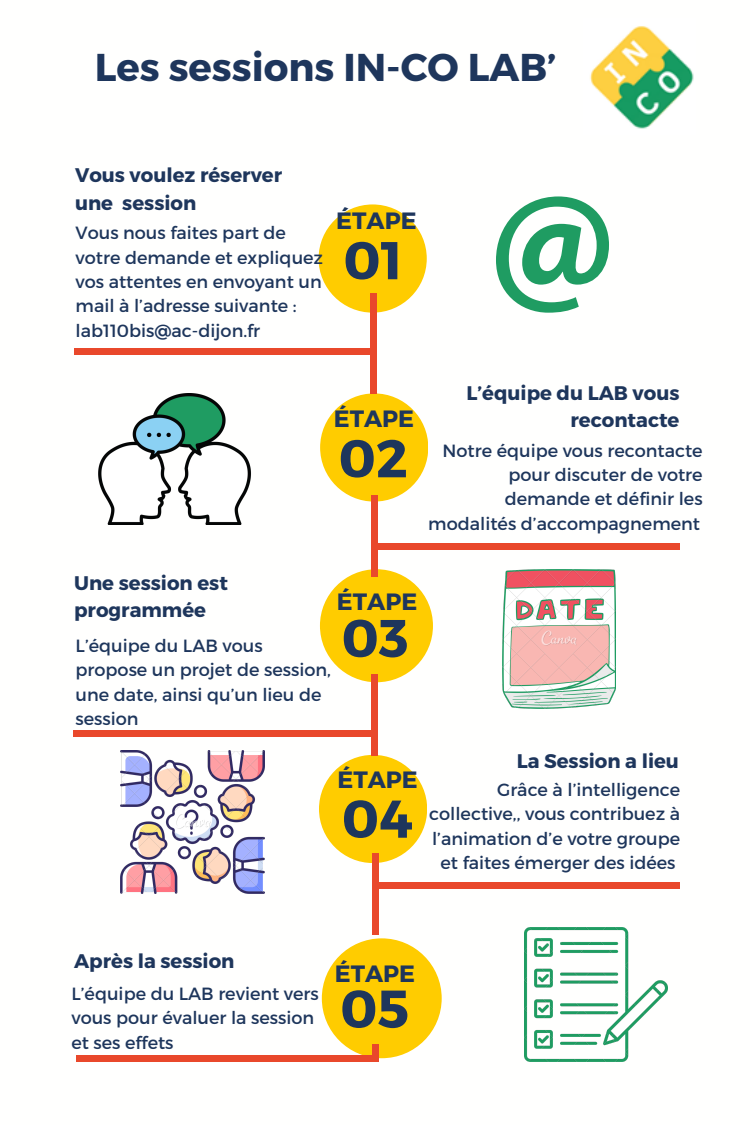
<style>
.page{position:relative;width:750px;height:1125px;background:#fff}
.page>*{position:absolute;margin:0;border:0;box-sizing:border-box;transform-origin:0 0}
.t1{font:700 53px "Montserrat";color:#1e365c}
.t2{font:700 38.75px "Montserrat";color:#1e365c}
.t3{font:700 23.62px "Montserrat";color:#1e365c}
.t4{font:700 19.75px/27.2px "Montserrat";color:#1e365c}
.t5{font:17.62px/24.4px "Montserrat";color:#1e365c}
</style>
<div class="page">
<div style="left:319px;top:204px;width:107px;height:108px;background:#fc0;border-radius:50%"></div>
<div style="left:320px;top:393px;width:108px;height:108px;background:#fc0;border-radius:50%"></div>
<div style="left:320px;top:569px;width:113px;height:113px;background:#fc0;border-radius:50%"></div>
<div style="left:319px;top:755px;width:108px;height:108px;background:#fc0;border-radius:50%"></div>
<div style="left:322px;top:938px;width:120px;height:120px;background:#fc0;border-radius:50%"></div>
<div style="left:74px;top:349px;width:300px;height:6px;background:#e9482b"></div>
<div style="left:376px;top:544px;width:304px;height:6px;background:#e9482b"></div>
<div style="left:73px;top:731px;width:300px;height:6px;background:#e9482b"></div>
<div style="left:377px;top:882px;width:303px;height:7px;background:#e9482b"></div>
<div style="left:76px;top:1055px;width:300px;height:7px;background:#e9482b"></div>
<div style="left:370px;top:293px;width:7px;height:100px;background:#e9482b"></div>
<div style="left:372px;top:496px;width:6px;height:81px;background:#e9482b"></div>
<div style="left:372px;top:674px;width:6px;height:81px;background:#e9482b"></div>
<div style="left:373px;top:853px;width:6px;height:82px;background:#e9482b"></div>
<div style="left:373px;top:1044px;width:6px;height:18px;background:#e9482b"></div>
<img style="left:590px;top:26px;width:104px;height:103px">
<svg style="left:496px;top:196px;width:113px;height:117px"></svg>
<img style="left:503px;top:569px;width:113px;height:140px">
<img style="left:121px;top:750px;width:143px;height:144px">
<img style="left:98px;top:393px;width:153px;height:132px">
<img style="left:525px;top:928px;width:142px;height:134px">
<p class="t2" style="left:95px;top:42px;width:463px">Les sessions IN-CO LAB’</p>
<p class="t4" style="left:75px;top:161px;width:209px">Vous voulez réserver une session</p>
<p class="t5" style="left:76px;top:220px;width:249px">Vous nous faites part de votre demande et expliquez vos attentes en envoyant un mail à l’adresse suivante :</p>
<p class="t5" style="left:76px;top:317px;width:186px">lab110bis@ac-dijon.fr</p>
<p class="t3" style="left:336px;top:205px;width:82px">ÉTAPE</p>
<p class="t1" style="left:343px;top:226px;width:61px">01</p>
<p class="t3" style="left:334px;top:403px;width:82px">ÉTAPE</p>
<p class="t1" style="left:339px;top:424px;width:71px">02</p>
<p class="t4" style="left:466px;top:378px;width:215px;text-align:right">L’équipe du LAB vous recontacte</p>
<p class="t5" style="left:428px;top:437px;width:276px;text-align:right">Notre équipe vous recontacte pour discuter de votre demande et définir les modalités d’accompagnement</p>
<p class="t4" style="left:74px;top:568px;width:155px">Une session est programmée</p>
<p class="t5" style="left:76px;top:633px;width:257px">L’équipe du LAB vous propose un projet de session, une date, ainsi qu’un lieu de session</p>
<p class="t3" style="left:337px;top:586px;width:82px">ÉTAPE</p>
<p class="t1" style="left:342px;top:604px;width:68px">03</p>
<p class="t3" style="left:337px;top:764px;width:82px">ÉTAPE</p>
<p class="t1" style="left:342px;top:784px;width:72px">04</p>
<p class="t4" style="left:517px;top:746px;width:164px">La Session a lieu</p>
<p class="t5" style="left:429px;top:777px;width:252px;text-align:right">Grâce à l’intelligence collective,, vous contribuez à l’animation d’e votre groupe et faites émerger des idées</p>
<p class="t4" style="left:74px;top:946px;width:162px">Après la session</p>
<p class="t5" style="left:71px;top:981px;width:249px">L’équipe du LAB revient vers vous pour évaluer la session et ses effets</p>
<p class="t3" style="left:335px;top:958px;width:82px">ÉTAPE</p>
<p class="t1" style="left:340px;top:974px;width:70px">05</p>
</div>
